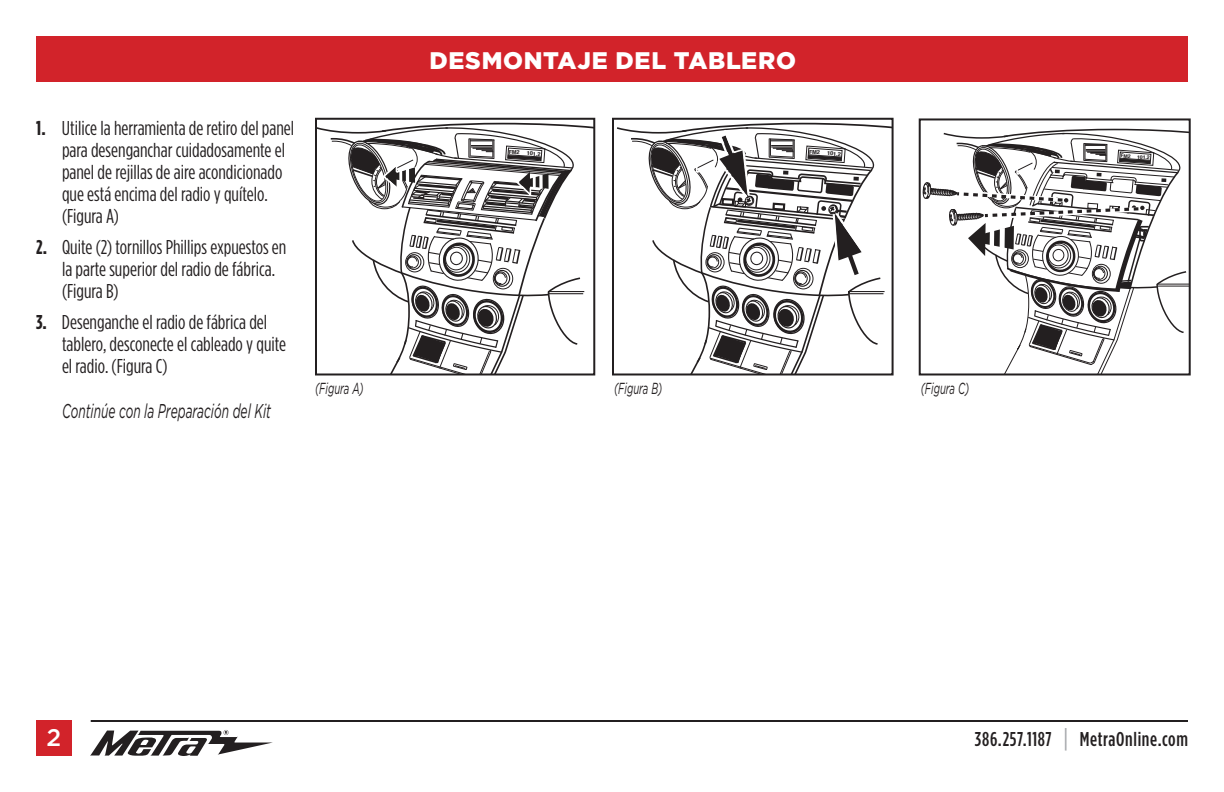
<style>
.page{position:relative;width:1224px;height:792px;background:#fff}
.page>*{position:absolute;margin:0;border:0;box-sizing:border-box;transform-origin:0 0}
.t1{font:900 24px "Gotham";letter-spacing:.03em;color:#fff}
.t2{font:500 24px "Gotham";color:#fff}
.t3{font:20px/22px "Gotham Condensed";color:#231f20}
.t4{font:italic 20px "Gotham";color:#231f20;scale:.6 1}
.t5{font:500 20px "Gotham Condensed";letter-spacing:.03em;color:#231f20}
.t6{font:italic 16px "Gotham";color:#231f20;scale:.6 1}
.t7{font:700 condensed 5.6px "Helvetica Neue";color:#231f20;scale:1.13 1}
.t8{font:700 condensed 5.2px "Helvetica Neue";color:#231f20;scale:1.13 1}
.s1{font-weight:700}
.s2{font-size:26px;color:#a7a9ac}
</style>
<div class="page">
<div style="left:36px;top:36px;width:1152px;height:45px;background:#d2232a"></div>
<svg style="left:90px;top:730px;width:183px;height:26px"></svg>
<hr style="left:91px;top:720px;width:1097px;height:2px;background:#231f20">
<div style="left:36px;top:720px;width:36px;height:36px;background:#d2232a"></div>
<div style="left:315px;top:118px;width:280px;height:257px;border:2px solid #231f20"></div>
<div style="left:612px;top:118px;width:282px;height:257px;border:2px solid #231f20"></div>
<div style="left:919px;top:118px;width:272px;height:257px;border:2px solid #231f20"></div>
<svg style="left:317px;top:123px;width:277px;height:251px"></svg>
<svg style="left:617px;top:123px;width:276px;height:251px"></svg>
<svg style="left:923px;top:129px;width:267px;height:245px"></svg>
<p class="t3" style="left:62px;top:117px;width:234px;text-indent:-26px"><span class="s1">1.</span> Utilice la herramienta de retiro del panel para desenganchar cuidadosamente el panel de rejillas de aire acondicionado que está encima del radio y quítelo. (Figura A)</p>
<p class="t3" style="left:62px;top:236px;width:226px;text-indent:-26px"><span class="s1">2.</span> Quite (2) tornillos Phillips expuestos en la parte superior del radio de fábrica. (Figura B)</p>
<p class="t3" style="left:62px;top:311px;width:226px;text-indent:-26px"><span class="s1">3.</span> Desenganche el radio de fábrica del tablero, desconecte el cableado y quite el radio. (Figura C)</p>
<p class="t4" style="left:62px;top:400px;width:350px">Continúe con la Preparación del Kit</p>
<p class="t1" style="left:429px;top:46px;width:368px">DESMONTAJE DEL TABLERO</p>
<p class="t7" style="left:527px;top:150px;width:14px;rotate:3deg">101.2</p>
<p class="t7" style="left:827px;top:150px;width:14px;rotate:3deg">101.2</p>
<p class="t6" style="left:315px;top:379px;width:83px">(Figura A)</p>
<p class="t6" style="left:614px;top:379px;width:82px">(Figura B)</p>
<p class="t6" style="left:921px;top:379px;width:82px">(Figura C)</p>
<p class="t8" style="left:1137px;top:154px;width:13px;rotate:3deg">101.2</p>
<p class="t2" style="left:47px;top:724px;width:16px">2</p>
<p class="t5" style="left:975px;top:728px;width:215px">386.257.1187 <span class="s2">|</span> MetraOnline.com</p>
</div>
